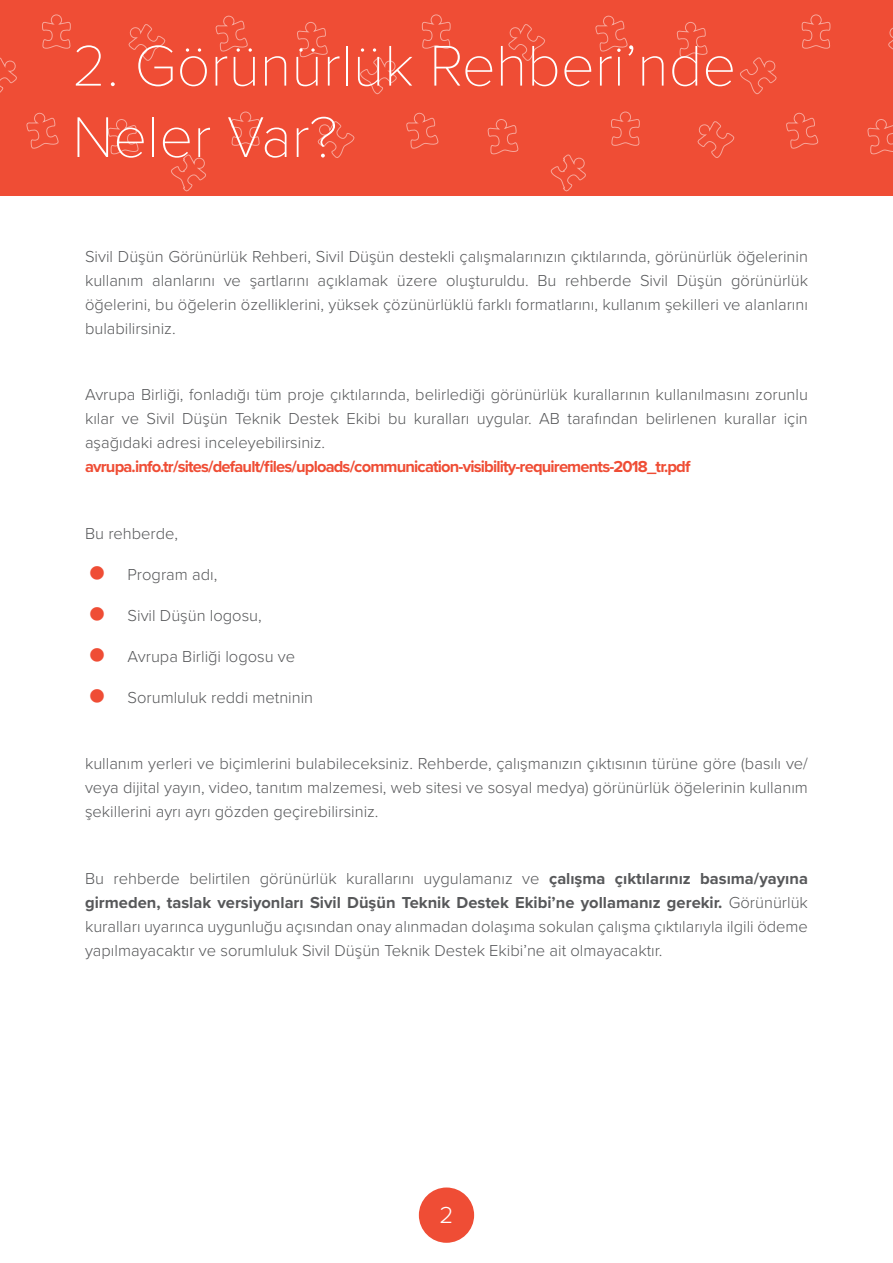
<style>
.page{position:relative;width:893px;height:1263px;background:#fff}
.page>*{position:absolute;margin:0;border:0;box-sizing:border-box;transform-origin:0 0}
.t1{font:100 59.4px "Proxima Nova T";color:#fff}
.t2{font:300 24px "Proxima Nova";color:#fff}
.body{font:300 16.5px/24px "Proxima Nova";color:#57585a;text-align:justify}
.body-2{font:700 16.5px "Proxima Nova";letter-spacing:-.05em;color:#ef4d35}
.s1{font-weight:700}
</style>
<div class="page">
<div style="left:419px;top:1187px;width:55px;height:56px;background:#ef4d35;border-radius:50%"></div>
<div style="left:0;top:0;width:183px;height:196px;background:#ef4d35"></div>
<div style="left:183px;top:0;width:380px;height:196px;background:#ef4d35"></div>
<div style="left:563px;top:0;width:330px;height:196px;background:#ef4d35"></div>
<p class="t1" style="left:72px;top:22px;width:665px">2. Görünürlük Rehberi’nde</p>
<p class="t1" style="left:72px;top:93px;width:267px">Neler Var?</p>
<p class="body" style="left:85px;top:243px;width:724px">Sivil Düşün Görünürlük Rehberi, Sivil Düşün destekli çalışmalarınızın çıktılarında, görünürlük öğelerinin kullanım alanlarını ve şartlarını açıklamak üzere oluşturuldu. Bu rehberde Sivil Düşün görünürlük öğelerini, bu öğelerin özelliklerini, yüksek çözünürlüklü farklı formatlarını, kullanım şekilleri ve alanlarını bulabilirsiniz.</p>
<p class="body" style="left:85px;top:382px;width:724px">Avrupa Birliği, fonladığı tüm proje çıktılarında, belirlediği görünürlük kurallarının kullanılmasını zorunlu kılar ve Sivil Düşün Teknik Destek Ekibi bu kuralları uygular. AB tarafından belirlenen kurallar için aşağıdaki adresi inceleyebilirsiniz.</p>
<p class="body-2" style="left:85px;top:454px;width:607px">avrupa.info.tr/sites/default/files/uploads/communication-visibility-requirements-2018_tr.pdf</p>
<p class="body" style="left:85px;top:520px;width:95px">Bu rehberde,</p>
<p class="body" style="left:128px;top:561px;width:91px">Program adı,</p>
<p class="body" style="left:128px;top:602px;width:136px">Sivil Düşün logosu,</p>
<p class="body" style="left:128px;top:643px;width:169px">Avrupa Birliği logosu ve</p>
<p class="body" style="left:128px;top:684px;width:187px">Sorumluluk reddi metninin</p>
<p class="body" style="left:85px;top:751px;width:724px">kullanım yerleri ve biçimlerini bulabileceksiniz. Rehberde, çalışmanızın çıktısının türüne göre (basılı ve/ veya dijital yayın, video, tanıtım malzemesi, web sitesi ve sosyal medya) görünürlük öğelerinin kullanım şekillerini ayrı ayrı gözden geçirebilirsiniz.</p>
<p class="body" style="left:85px;top:865px;width:724px">Bu rehberde belirtilen görünürlük kurallarını uygulamanız ve <span class="s1">çalışma çıktılarınız basıma/yayına girmeden, taslak versiyonları Sivil Düşün Teknik Destek Ekibi’ne yollamanız gerekir.</span> Görünürlük kuralları uyarınca uygunluğu açısından onay alınmadan dolaşıma sokulan çalışma çıktılarıyla ilgili ödeme yapılmayacaktır ve sorumluluk Sivil Düşün Teknik Destek Ekibi’ne ait olmayacaktır.</p>
<h2 class="t2" style="left:439px;top:1197px;width:15px">2</h2>
</div>
